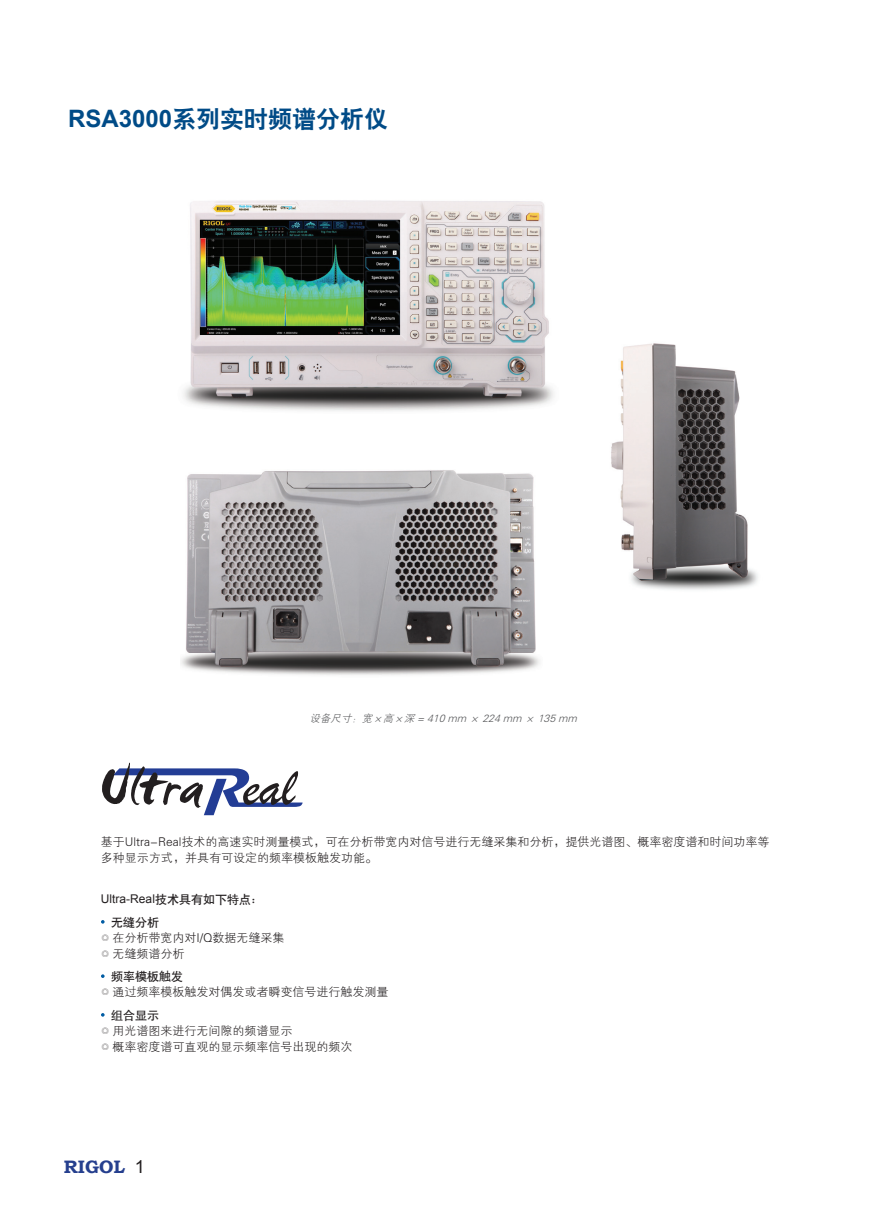
<style>
.page{position:relative;width:893px;height:1212px;background:#fff}
.page>*{position:absolute;margin:0;border:0;box-sizing:border-box;transform-origin:0 0}
.t1{font:24px "H Yb 2 gj";color:#004b87}
.t2{font:700 18px "Bookman Old Style";color:#253f8e}
.t3{font:12px/15.6px "FZXH1 JW GB1 0";color:#231f20}
.t4{font:12px "Arial";color:#231f20}
.t5{font:12px "H Yb 1 gj";color:#231f20}
.t6{font:italic 10.5px "FZXH1 JW GB1 0";color:#57585a}
.s1{font-family:"Arial";font-weight:700}
.s2{font-family:"H Yb 1 gj"}
.s3{font-family:"Sim Sun"}
.s4{font-size:9px}
.s5{font-family:"Arial";font-weight:400;color:#231f20}
</style>
<div class="page">
<img style="left:611px;top:343px;width:147px;height:247px">
<img style="left:181px;top:470px;width:359px;height:205px">
<img style="left:183px;top:200px;width:371px;height:211px">
<svg style="left:101px;top:920px;width:4px;height:4px"></svg>
<svg style="left:101px;top:974px;width:4px;height:4px"></svg>
<svg style="left:101px;top:1013px;width:4px;height:4px"></svg>
<svg style="left:102px;top:763px;width:201px;height:52px"></svg>
<h1 class="t1" style="left:68px;top:106px;width:322px"><span class="s1">RSA3000</span>系列实时频谱分析仪</h1>
<p class="t6" style="left:309px;top:713px;width:272px">设备尺寸：宽×高×深 = 410mm × 224mm × 135mm</p>
<p class="t3" style="left:101px;top:835px;width:670px">基于Ultra-Real技术的高速实时测量模式，可在分析带宽内对信号进行无缝采集和分析，提供光谱图、概率密度谱和时间功率等多种显示方式，并具有可设定的频率模板触发功能。</p>
<p class="t4" style="left:101px;top:890px;width:164px">Ultra-Real<span class="s2">技术具有如下特点</span><span class="s3">：</span></p>
<p class="t5" style="left:111px;top:916px;width:49px">无缝分析</p>
<p class="t3" style="left:101px;top:930px;width:185px"><span class="s4">◎</span> 在分析带宽内对I/Q数据无缝采集<span class="s4">◎</span> 无缝频谱分析</p>
<p class="t5" style="left:111px;top:970px;width:73px">频率模板触发</p>
<p class="t3" style="left:101px;top:985px;width:289px"><span class="s4">◎</span> 通过频率模板触发对偶发或者瞬变信号进行触发测量</p>
<p class="t5" style="left:111px;top:1009px;width:49px">组合显示</p>
<p class="t3" style="left:101px;top:1023px;width:253px"><span class="s4">◎</span> 用光谱图来进行无间隙的频谱显示<br><span class="s4">◎</span> 概率密度谱可直观的显示频率信号出现的频次</p>
<h2 class="t2" style="left:64px;top:1154px;width:83px">RIGOL <span class="s5">1</span></h2>
</div>
